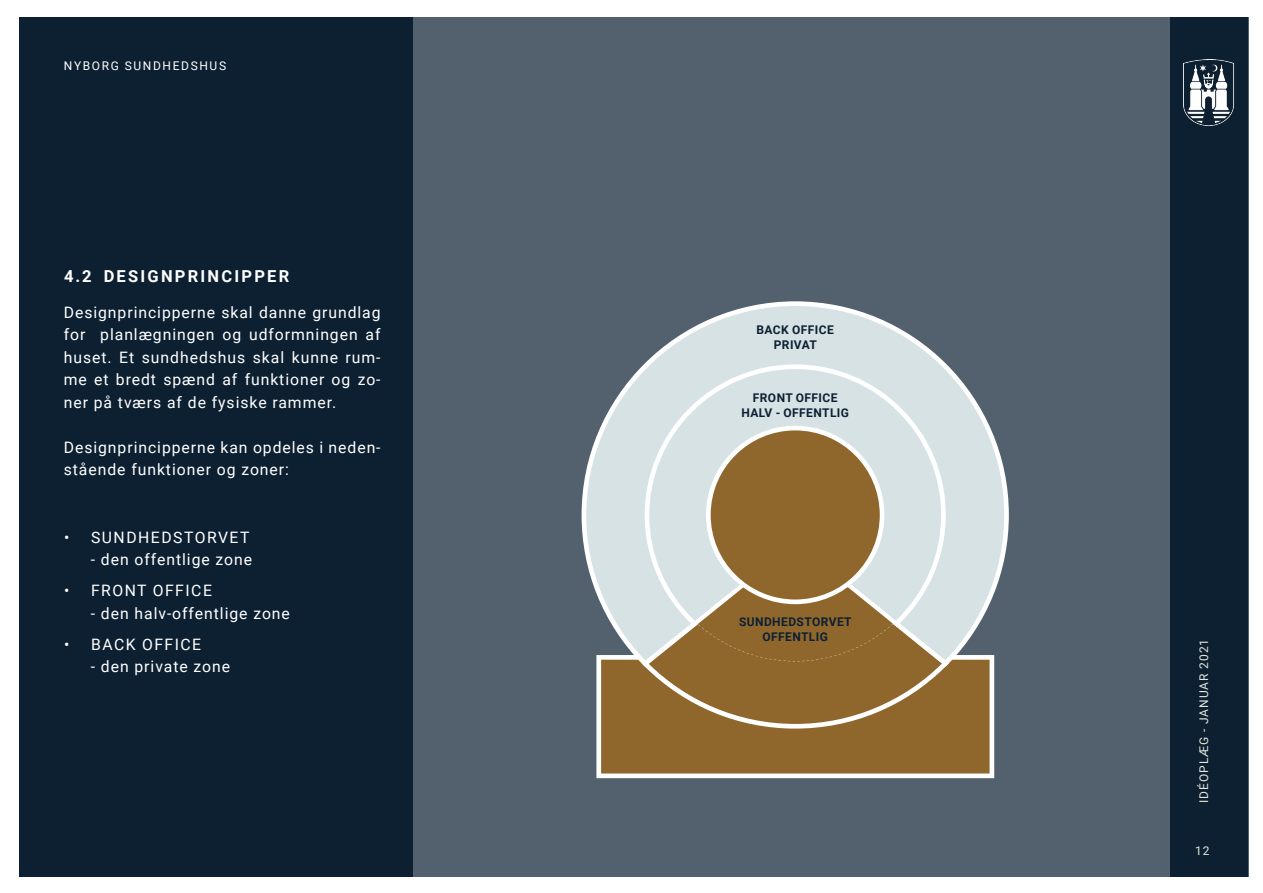
<style>
.page{position:relative;width:1263px;height:893px;background:#fff}
.page>*{position:absolute;margin:0;border:0;box-sizing:border-box;transform-origin:0 0}
.t1{font:700 16.5px "Roboto";letter-spacing:.135em;color:#fff}
.NK_Brødtekst{font:15.75px/22.5px "Roboto";letter-spacing:.06em;color:#fff;text-align:justify}
.NK_Brødtekst-2{font:15.75px "Roboto";letter-spacing:.095em;color:#fff}
.NK_hvid_tekst_8{font:700 12px "Roboto";letter-spacing:.035em;color:#0d2032}
.t2{font:12px "Roboto";letter-spacing:.085em;color:#e6e7dc}
.t3{font:12px "Roboto";letter-spacing:.135em;color:#fff}
</style>
<div class="page">
<div style="left:19px;top:17px;width:1229px;height:859px;background:#53606d"></div>
<div style="left:19px;top:17px;width:393px;height:860px;background:#0d2032"></div>
<div style="left:1170px;top:17px;width:78px;height:860px;background:#0d2032"></div>
<img style="left:1184px;top:60px;width:50px;height:66px">
<svg style="left:596px;top:667px;width:398px;height:111px;background:#9b7744"></svg>
<svg style="left:642px;top:667px;width:307px;height:62px"></svg>
<svg style="left:645px;top:667px;width:300px;height:59px;background:#97733d"></svg>
<svg style="left:582px;top:301px;width:427px;height:366px;fill:#d6e2e4"></svg>
<p class="t3" style="left:64px;top:57px;width:164px">NYBORG SUNDHEDSHUS</p>
<p class="t1" style="left:64px;top:265px;width:227px">4.2 DESIGNPRINCIPPER</p>
<p class="NK_Brødtekst" style="left:64px;top:300px;width:318px">Designprincipperne skal danne grundlag for planlægningen og udformningen af huset. Et sundhedshus skal kunne rum&shy;me et bredt spænd af funktioner og zo&shy;ner på tværs af de fysiske rammer.</p>
<p class="NK_Brødtekst" style="left:64px;top:435px;width:318px">Designprincipperne kan opdeles i neden&shy;stående funktioner og zoner:</p>
<p class="NK_Brødtekst-2" style="left:64px;top:526px;width:187px">• SUNDHEDSTORVET</p>
<p class="NK_Brødtekst" style="left:91px;top:548px;width:163px">- den offentlige zone</p>
<p class="NK_Brødtekst-2" style="left:64px;top:580px;width:149px">• FRONT OFFICE</p>
<p class="NK_Brødtekst" style="left:91px;top:601px;width:201px">- den halv-offentlige zone</p>
<p class="NK_Brødtekst-2" style="left:64px;top:633px;width:139px">• BACK OFFICE</p>
<p class="NK_Brødtekst" style="left:91px;top:655px;width:141px">- den private zone</p>
<p class="NK_hvid_tekst_8" style="left:756px;top:322px;width:79px">BACK OFFICE</p>
<p class="NK_hvid_tekst_8" style="left:774px;top:336px;width:45px">PRIVAT</p>
<p class="NK_hvid_tekst_8" style="left:753px;top:389px;width:86px">FRONT OFFICE</p>
<p class="NK_hvid_tekst_8" style="left:741px;top:404px;width:109px">HALV - OFFENTLIG</p>
<p class="NK_hvid_tekst_8" style="left:739px;top:614px;width:114px">SUNDHEDSTORVET</p>
<p class="NK_hvid_tekst_8" style="left:762px;top:628px;width:67px">OFFENTLIG</p>
<p class="t2" style="left:1195px;top:803px;width:166px;rotate:-90deg">IDÉOPLÆG - JANUAR 2021</p>
<p class="t2" style="left:1195px;top:843px;width:16px">12</p>
</div>
